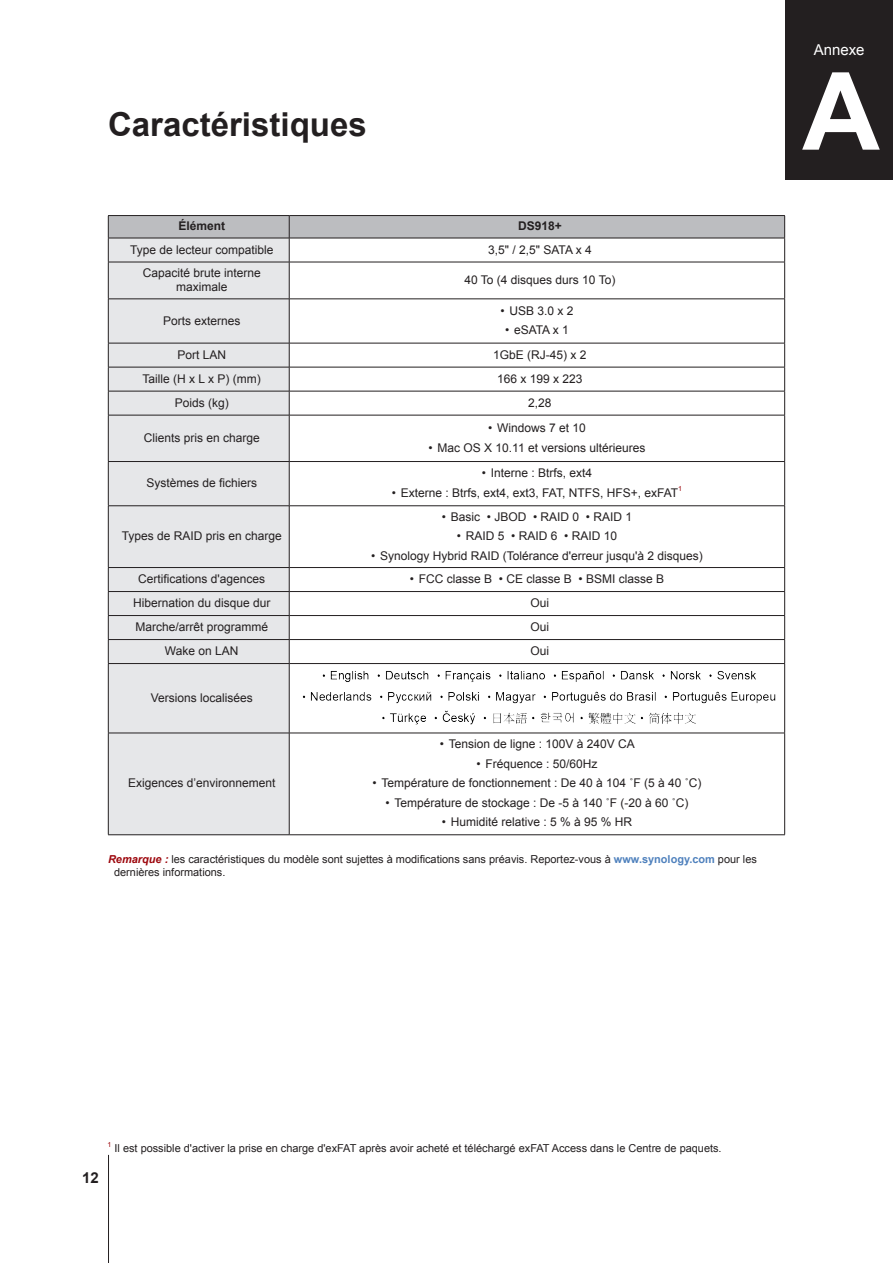
<style>
.page{position:relative;width:893px;height:1263px;background:#fff}
.page>*{position:absolute;margin:0;border:0;box-sizing:border-box;transform-origin:0 0}
.t1{font:700 108px "Arial";color:#fff}
.H1-ChapterTitle{font:700 33px "Arial";color:#231f20}
.t2{font:15px "Arial";color:#fff}
.PageNumber-sidebar{font:700 15px "Arial";color:#231f20}
.xBodyCenter{font:12px/14.4px "Arial";color:#231f20;text-align:center}
.XHeadCenter{font:700 12px "Arial";color:#231f20}
.AppendixNote{font:10.95px/13.2px "Arial";color:#231f20}
.AppendixNote-2{font:7.05px "Arial";color:#9d070d}
.s1{font-weight:700;font-style:italic;color:#9d070d}
.s2{font-weight:700;color:#4f81bd}
</style>
<div class="page">
<div style="left:785px;top:0;width:108px;height:180px;background:#231f20"></div>
<hr style="left:108px;top:1155px;width:1px;height:108px;background:#231f20">
<div style="left:109px;top:263px;width:180px;height:571px;background:#e6e7e9"></div>
<hr style="left:108px;top:262px;width:181px;height:1px;background:#231f20">
<hr style="left:108px;top:262px;width:1px;height:37px;background:#231f20">
<hr style="left:289px;top:262px;width:496px;height:1px;background:#231f20">
<hr style="left:289px;top:262px;width:1px;height:37px;background:#231f20">
<hr style="left:784px;top:262px;width:1px;height:37px;background:#231f20">
<hr style="left:108px;top:299px;width:181px;height:1px;background:#231f20">
<hr style="left:108px;top:299px;width:1px;height:44px;background:#231f20">
<hr style="left:289px;top:299px;width:496px;height:1px;background:#231f20">
<hr style="left:289px;top:299px;width:1px;height:44px;background:#231f20">
<hr style="left:784px;top:299px;width:1px;height:44px;background:#231f20">
<hr style="left:108px;top:343px;width:181px;height:1px;background:#231f20">
<hr style="left:289px;top:343px;width:496px;height:1px;background:#231f20">
<hr style="left:108px;top:367px;width:181px;height:1px;background:#231f20">
<hr style="left:289px;top:367px;width:496px;height:1px;background:#231f20">
<hr style="left:108px;top:391px;width:181px;height:1px;background:#231f20">
<svg style="left:108px;top:343px;width:1px;height:72px"></svg>
<hr style="left:289px;top:391px;width:496px;height:1px;background:#231f20">
<svg style="left:289px;top:343px;width:1px;height:72px"></svg>
<svg style="left:784px;top:343px;width:1px;height:72px"></svg>
<hr style="left:108px;top:415px;width:181px;height:1px;background:#231f20">
<hr style="left:108px;top:415px;width:1px;height:46px;background:#231f20">
<hr style="left:289px;top:415px;width:496px;height:1px;background:#231f20">
<hr style="left:289px;top:415px;width:1px;height:46px;background:#231f20">
<hr style="left:784px;top:415px;width:1px;height:46px;background:#231f20">
<hr style="left:108px;top:215px;width:181px;height:1px;background:#231f20">
<svg style="left:108px;top:216px;width:677px;height:46px"></svg>
<hr style="left:289px;top:215px;width:496px;height:1px;background:#231f20">
<hr style="left:108px;top:238px;width:181px;height:1px;background:#231f20">
<hr style="left:289px;top:238px;width:496px;height:1px;background:#231f20">
<hr style="left:108px;top:462px;width:1px;height:44px;background:#231f20">
<hr style="left:108px;top:461px;width:181px;height:1px;background:#231f20">
<hr style="left:289px;top:462px;width:1px;height:44px;background:#231f20">
<hr style="left:784px;top:462px;width:1px;height:44px;background:#231f20">
<hr style="left:289px;top:461px;width:496px;height:1px;background:#231f20">
<hr style="left:108px;top:506px;width:1px;height:61px;background:#231f20">
<hr style="left:108px;top:505px;width:181px;height:1px;background:#231f20">
<hr style="left:289px;top:506px;width:1px;height:61px;background:#231f20">
<hr style="left:784px;top:506px;width:1px;height:61px;background:#231f20">
<hr style="left:289px;top:505px;width:496px;height:1px;background:#231f20">
<hr style="left:108px;top:567px;width:181px;height:1px;background:#231f20">
<hr style="left:289px;top:567px;width:496px;height:1px;background:#231f20">
<hr style="left:108px;top:591px;width:181px;height:1px;background:#231f20">
<hr style="left:289px;top:591px;width:496px;height:1px;background:#231f20">
<hr style="left:108px;top:615px;width:181px;height:1px;background:#231f20">
<hr style="left:289px;top:615px;width:496px;height:1px;background:#231f20">
<svg style="left:108px;top:568px;width:1px;height:95px"></svg>
<hr style="left:108px;top:639px;width:181px;height:1px;background:#231f20">
<svg style="left:289px;top:568px;width:1px;height:95px"></svg>
<svg style="left:784px;top:568px;width:1px;height:95px"></svg>
<hr style="left:289px;top:639px;width:496px;height:1px;background:#231f20">
<hr style="left:108px;top:664px;width:1px;height:69px;background:#231f20">
<hr style="left:108px;top:663px;width:181px;height:1px;background:#231f20">
<hr style="left:289px;top:664px;width:1px;height:69px;background:#231f20">
<hr style="left:784px;top:664px;width:1px;height:69px;background:#231f20">
<hr style="left:289px;top:663px;width:496px;height:1px;background:#231f20">
<hr style="left:108px;top:733px;width:1px;height:101px;background:#231f20">
<hr style="left:108px;top:733px;width:181px;height:1px;background:#231f20">
<hr style="left:108px;top:834px;width:181px;height:1px;background:#231f20">
<hr style="left:289px;top:733px;width:1px;height:101px;background:#231f20">
<hr style="left:784px;top:733px;width:1px;height:101px;background:#231f20">
<hr style="left:289px;top:733px;width:496px;height:1px;background:#231f20">
<hr style="left:289px;top:834px;width:496px;height:1px;background:#231f20">
<img style="left:302px;top:671px;width:473px;height:54px">
<p class="H1-ChapterTitle" style="left:108px;top:102px;width:260px">Caractéristiques</p>
<p class="XHeadCenter" style="left:178px;top:218px;width:48px">Élément</p>
<p class="XHeadCenter" style="left:518px;top:218px;width:45px">DS918+</p>
<p class="xBodyCenter" style="left:130px;top:242px;width:145px">Type de lecteur compatible</p>
<p class="xBodyCenter" style="left:488px;top:242px;width:105px">3,5" / 2,5" SATA x 4</p>
<p class="xBodyCenter" style="left:143px;top:265px;width:120px">Capacité brute interne maximale</p>
<p class="xBodyCenter" style="left:464px;top:273px;width:152px">40 To (4 disques durs 10 To)</p>
<p class="xBodyCenter" style="left:163px;top:313px;width:79px">Ports externes</p>
<p class="xBodyCenter" style="left:500px;top:303px;width:75px">• USB 3.0 x 2</p>
<p class="xBodyCenter" style="left:505px;top:323px;width:65px">• eSATA x 1</p>
<p class="xBodyCenter" style="left:177px;top:347px;width:50px">Port LAN</p>
<p class="xBodyCenter" style="left:493px;top:347px;width:95px">1GbE (RJ-45) x 2</p>
<p class="xBodyCenter" style="left:143px;top:371px;width:120px">Taille (H x L x P) (mm)</p>
<p class="xBodyCenter" style="left:497px;top:371px;width:87px">166 x 199 x 223</p>
<p class="xBodyCenter" style="left:175px;top:395px;width:56px">Poids (kg)</p>
<p class="xBodyCenter" style="left:528px;top:395px;width:25px">2,28</p>
<p class="xBodyCenter" style="left:144px;top:430px;width:118px">Clients pris en charge</p>
<p class="xBodyCenter" style="left:488px;top:421px;width:99px">• Windows 7 et 10</p>
<p class="xBodyCenter" style="left:428px;top:440px;width:218px">• Mac OS X 10.11 et versions ultérieures</p>
<p class="xBodyCenter" style="left:146px;top:476px;width:112px">Systèmes de fichiers</p>
<p class="xBodyCenter" style="left:122px;top:529px;width:162px">Types de RAID pris en charge</p>
<p class="xBodyCenter" style="left:482px;top:466px;width:112px">• Interne : Btrfs, ext4</p>
<p class="xBodyCenter" style="left:392px;top:486px;width:288px">• Externe : Btrfs, ext4, ext3, FAT, NTFS, HFS+, exFAT</p>
<p class="AppendixNote-2" style="left:678px;top:484px;width:5px">1</p>
<p class="xBodyCenter" style="left:442px;top:509px;width:192px">• Basic • JBOD • RAID 0 • RAID 1</p>
<p class="xBodyCenter" style="left:457px;top:529px;width:162px">• RAID 5 • RAID 6 • RAID 10</p>
<p class="xBodyCenter" style="left:371px;top:548px;width:333px">• Synology Hybrid RAID (Tolérance d'erreur jusqu'à 2 disques)</p>
<p class="xBodyCenter" style="left:138px;top:572px;width:129px">Certifications d'agences</p>
<p class="xBodyCenter" style="left:410px;top:572px;width:256px">• FCC classe B • CE classe B • BSMI classe B</p>
<p class="xBodyCenter" style="left:133px;top:596px;width:139px">Hibernation du disque dur</p>
<p class="xBodyCenter" style="left:531px;top:596px;width:20px">Oui</p>
<p class="xBodyCenter" style="left:135px;top:620px;width:134px">Marche/arrêt programmé</p>
<p class="xBodyCenter" style="left:531px;top:620px;width:20px">Oui</p>
<p class="xBodyCenter" style="left:165px;top:644px;width:75px">Wake on LAN</p>
<p class="xBodyCenter" style="left:531px;top:644px;width:20px">Oui</p>
<p class="xBodyCenter" style="left:151px;top:690px;width:104px">Versions localisées</p>
<p class="xBodyCenter" style="left:440px;top:737px;width:197px">• Tension de ligne : 100V à 240V CA</p>
<p class="xBodyCenter" style="left:476px;top:757px;width:123px">• Fréquence : 50/60Hz</p>
<p class="xBodyCenter" style="left:372px;top:776px;width:331px">• Température de fonctionnement : De 40 à 104 ˚F (5 à 40 ˚C)</p>
<p class="xBodyCenter" style="left:385px;top:796px;width:305px">• Température de stockage : De -5 à 140 ˚F (-20 à 60 ˚C)</p>
<p class="xBodyCenter" style="left:442px;top:815px;width:192px">• Humidité relative : 5 % à 95 % HR</p>
<p class="AppendixNote" style="left:114px;top:853px;width:644px;text-indent:-6px"><span class="s1">Remarque :</span> les caractéristiques du modèle sont sujettes à modifications sans préavis. Reportez-vous à <span class="s2">www.synology.com</span> pour les dernières informations.</p>
<p class="xBodyCenter" style="left:128px;top:776px;width:149px">Exigences d’environnement</p>
<p class="t2" style="left:814px;top:40px;width:52px">Annexe</p>
<h1 class="t1" style="left:802px;top:40px;width:79px">A</h1>
<p class="PageNumber-sidebar" style="left:82px;top:1168px;width:18px">12</p>
<p class="AppendixNote-2" style="left:108px;top:1139px;width:5px">1</p>
<p class="AppendixNote" style="left:114px;top:1142px;width:609px">Il est possible d'activer la prise en charge d'exFAT après avoir acheté et téléchargé exFAT Access dans le Centre de paquets.</p>
</div>
